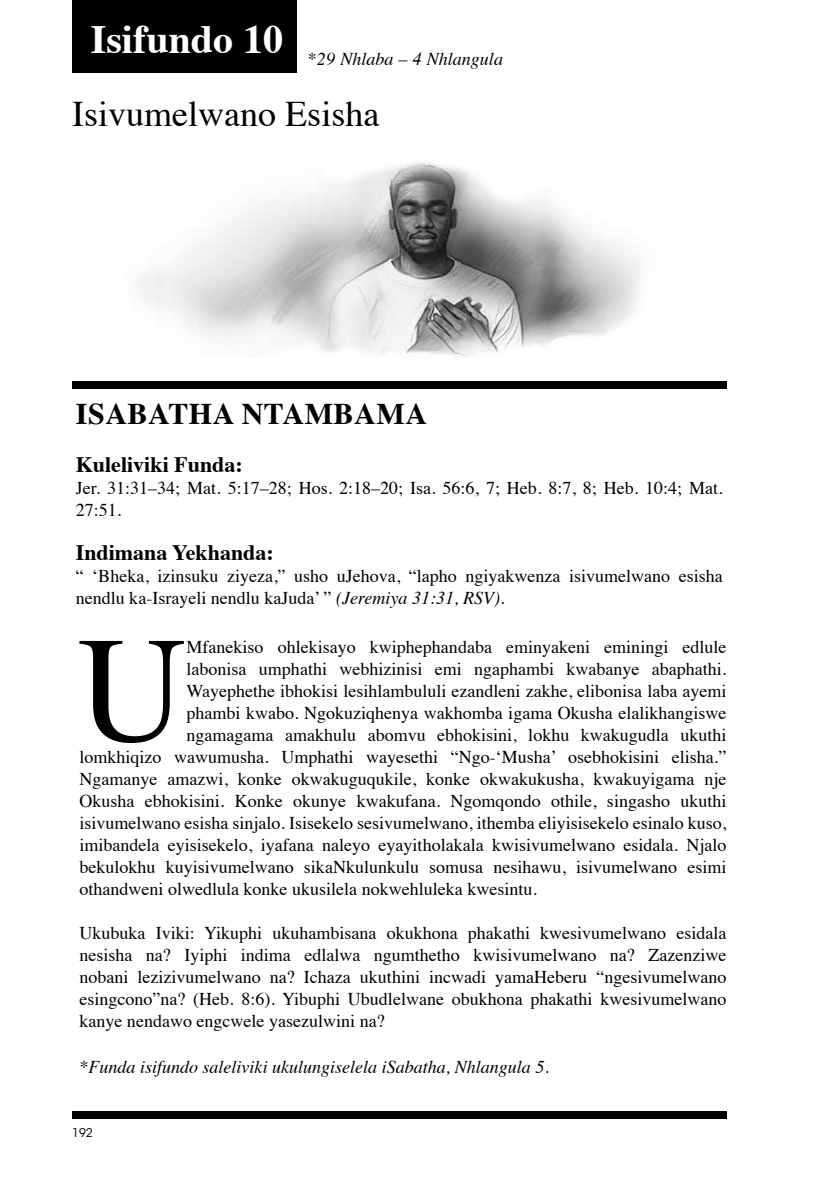
<style>
.page{position:relative;width:840px;height:1191px;background:#fff}
.page>*{position:absolute;margin:0;border:0;box-sizing:border-box;transform-origin:0 0}
.t1{font:151px "Times";color:#000}
.t2{font:700 40px "Times";color:#fff}
.t3{font:36px "Times";color:#000}
.t4{font:700 30px "Times";letter-spacing:.02em;color:#000}
.t5{font:700 22px "Times";color:#000}
.t6{font:18px/22px "Times";color:#000}
.t7{font:italic 18px "Times";color:#000}
.t8{font:12px "ITC Avant Garde Std";color:#000}
.s1{font-style:italic}
</style>
<div class="page">
<div style="left:72px;top:1111px;width:654px;height:8px;background:#000"></div>
<div style="left:72px;top:0;width:225px;height:72px;background:#000"></div>
<div style="left:72px;top:382px;width:654px;height:7px;background:#000"></div>
<img style="left:141px;top:162px;width:499px;height:195px">
<h2 class="t2" style="left:91px;top:1px;width:194px">Isifundo 10</h2>
<p class="t7" style="left:307px;top:43px;width:197px">*29 Nhlaba – 4 Nhlangula</p>
<h3 class="t3" style="left:72px;top:80px;width:308px">Isivumelwano Esisha</h3>
<h3 class="t4" style="left:76px;top:385px;width:353px">ISABATHA NTAMBAMA</h3>
<p class="t5" style="left:76px;top:443px;width:168px">Kuleliviki Funda:</p>
<p class="t6" style="left:76px;top:475px;width:648px">Jer. 31:31–34; Mat. 5:17–28; Hos. 2:18–20; Isa. 56:6, 7; Heb. 8:7, 8; Heb. 10:4; Mat.<br>27:51.</p>
<p class="t5" style="left:76px;top:531px;width:199px">Indimana Yekhanda:</p>
<p class="t6" style="left:76px;top:563px;width:648px">“ ‘Bheka, izinsuku ziyeza,” usho uJehova, “lapho ngiyakwenza isivumelwano esisha nendlu ka-Israyeli nendlu kaJuda’ ” <span class="s1">(Jeremiya 31:31, RSV).</span></p>
<h1 class="t1" style="left:77px;top:549px;width:111px">U</h1>
<p class="t6" style="left:186px;top:634px;width:541px">Mfanekiso ohlekisayo kwiphephandaba eminyakeni eminingi edlule</p>
<p class="t6" style="left:186px;top:656px;width:541px">labonisa umphathi webhizinisi emi ngaphambi kwabanye abaphathi.</p>
<p class="t6" style="left:186px;top:678px;width:541px">Wayephethe ibhokisi lesihlambululi ezandleni zakhe, elibonisa laba ayemi</p>
<p class="t6" style="left:186px;top:700px;width:541px">phambi kwabo. Ngokuziqhenya wakhomba igama Okusha elalikhangiswe</p>
<p class="t6" style="left:186px;top:722px;width:541px">ngamagama amakhulu abomvu ebhokisini, lokhu kwakugudla ukuthi</p>
<p class="t6" style="left:79px;top:744px;width:648px">lomkhiqizo wawumusha. Umphathi wayesethi “Ngo-‘Musha’ osebhokisini elisha.”</p>
<p class="t6" style="left:79px;top:766px;width:648px">Ngamanye amazwi, konke okwakuguqukile, konke okwakukusha, kwakuyigama nje</p>
<p class="t6" style="left:79px;top:788px;width:648px">Okusha ebhokisini. Konke okunye kwakufana. Ngomqondo othile, singasho ukuthi</p>
<p class="t6" style="left:79px;top:810px;width:648px">isivumelwano esisha sinjalo. Isisekelo sesivumelwano, ithemba eliyisisekelo esinalo kuso,</p>
<p class="t6" style="left:79px;top:832px;width:648px">imibandela eyisisekelo, iyafana naleyo eyayitholakala kwisivumelwano esidala. Njalo</p>
<p class="t6" style="left:79px;top:854px;width:648px">bekulokhu kuyisivumelwano sikaNkulunkulu somusa nesihawu, isivumelwano esimi</p>
<p class="t6" style="left:79px;top:876px;width:458px">othandweni olwedlula konke ukusilela nokwehluleka kwesintu.</p>
<p class="t6" style="left:79px;top:920px;width:648px;text-align:justify">Ukubuka Iviki: Yikuphi ukuhambisana okukhona phakathi kwesivumelwano esidala nesisha na? Iyiphi indima edlalwa ngumthetho kwisivumelwano na? Zazenziwe nobani lezizivumelwano na? Ichaza ukuthini incwadi yamaHeberu “ngesivumelwano esingcono”na? (Heb. 8:6). Yibuphi Ubudlelwane obukhona phakathi kwesivumelwano kanye nendawo engcwele yasezulwini na?</p>
<p class="t7" style="left:79px;top:1051px;width:471px">*Funda isifundo saleliviki ukulungiselela iSabatha, Nhlangula 5.</p>
<p class="t8" style="left:72px;top:1125px;width:22px">192</p>
</div>
